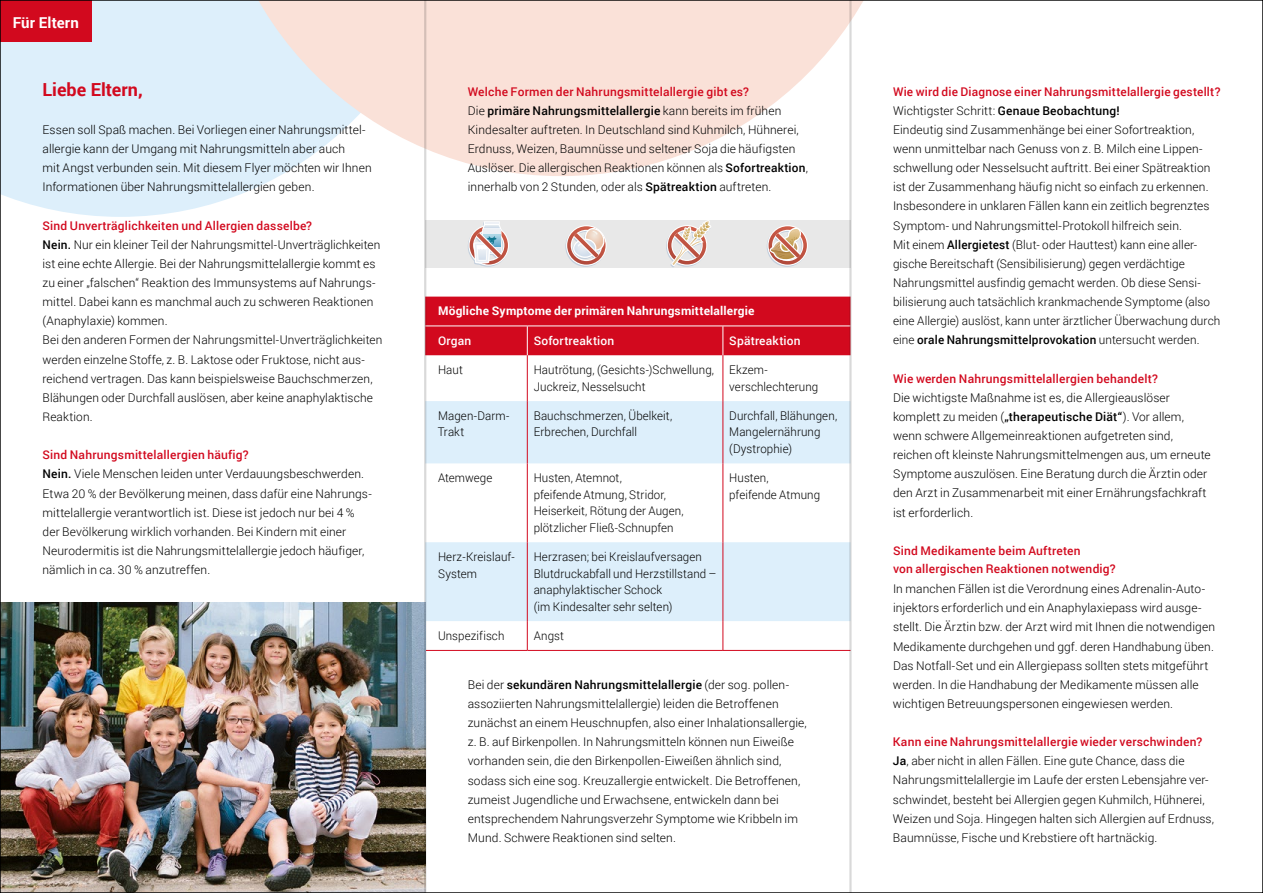
<style>
.page{position:relative;width:1263px;height:893px;background:#fff}
.page>*{position:absolute;margin:0;border:0;box-sizing:border-box;transform-origin:0 0}
.t1{font:700 18px "Roboto";color:#d2091e}
.t2{font:700 15px "Roboto";letter-spacing:.005em;color:#fff}
.t3{font:300 12px/19.2px "Roboto";letter-spacing:.01em;color:#000}
.t4{font:300 12px/16.5px "Roboto";letter-spacing:.01em;color:#000;scale:.96 1}
.t5{font:500 12px/18px "Roboto";letter-spacing:.015em;color:#d2091e}
.t6{font:700 12px "Roboto";letter-spacing:.015em;color:#fff}
.t7{font:500 12px "Roboto";letter-spacing:.015em;color:#fff}
.s1{font-weight:500;color:#d2091e}
.s2{font-weight:500}
</style>
<div class="page">
<div style="left:425px;top:220px;width:425px;height:48px;background:#e8e8e8"></div>
<svg style="left:2px;top:2px;width:277px;height:215px;background:#dfeffa"></svg>
<div style="left:0;top:0;width:92px;height:41px;background:#d2091e"></div>
<svg style="left:213px;top:2px;width:650px;height:174px;fill:#fae1d8"></svg>
<svg style="left:426px;top:401px;width:423px;height:220px;fill:#ddeffb"></svg>
<div style="left:426px;top:297px;width:423px;height:58px;background:#d2091e"></div>
<hr style="left:527px;top:355px;width:1px;height:46px;background:#d2091e">
<hr style="left:722px;top:355px;width:1px;height:46px;background:#d2091e">
<hr style="left:527px;top:401px;width:1px;height:62px;background:#d2091e">
<hr style="left:722px;top:401px;width:1px;height:62px;background:#d2091e">
<hr style="left:527px;top:463px;width:1px;height:79px;background:#d2091e">
<hr style="left:722px;top:463px;width:1px;height:79px;background:#d2091e">
<hr style="left:527px;top:542px;width:1px;height:79px;background:#d2091e">
<hr style="left:722px;top:542px;width:1px;height:79px;background:#d2091e">
<svg style="left:527px;top:621px;width:1px;height:29px"></svg>
<svg style="left:722px;top:621px;width:1px;height:29px"></svg>
<hr style="left:425px;top:326px;width:102px;height:1px;background:#fff">
<hr style="left:527px;top:326px;width:196px;height:1px;background:#fff">
<hr style="left:723px;top:326px;width:127px;height:1px;background:#fff">
<hr style="left:425px;top:650px;width:102px;height:1px;background:#d2091e">
<hr style="left:527px;top:650px;width:196px;height:1px;background:#d2091e">
<hr style="left:723px;top:650px;width:127px;height:1px;background:#d2091e">
<img style="left:2px;top:603px;width:422px;height:288px">
<svg style="left:767px;top:225px;width:41px;height:42px"></svg>
<svg style="left:565px;top:225px;width:42px;height:42px"></svg>
<svg style="left:468px;top:221px;width:41px;height:46px"></svg>
<svg style="left:666px;top:220px;width:45px;height:47px"></svg>
<hr style="left:424px;top:0;width:2px;height:893px;background:#000">
<hr style="left:849px;top:0;width:3px;height:893px;background:#000">
<p class="t2" style="left:13px;top:13px;width:68px">Für Eltern</p>
<h1 class="t1" style="left:43px;top:77px;width:102px">Liebe Eltern,</h1>
<p class="t3" style="left:43px;top:120px;width:331px">Essen soll Spaß machen. Bei Vorliegen einer Nahrungsmittel&shy;allergie kann der Umgang mit Nahrungsmitteln aber auch<br>mit Angst verbunden sein. Mit diesem Flyer möchten wir Ihnen Informationen über Nahrungsmittelallergien geben.</p>
<p class="t3" style="left:43px;top:215px;width:341px"><span class="s1">Sind Unverträglichkeiten und Allergien dasselbe?<br></span><span class="s2">Nein.</span> Nur ein kleiner Teil der Nahrungsmittel-Unverträglichkeiten ist eine echte Allergie. Bei der Nahrungsmittelallergie kommt es zu einer „falschen“ Reaktion des Immunsystems auf Nahrungs&shy;mittel. Dabei kann es manchmal auch zu schweren Reaktionen (Anaphylaxie) kommen.<br>Bei den anderen Formen der Nahrungsmittel-Unverträglichkeiten werden einzelne Stoffe, z. B. Laktose oder Fruktose, nicht aus&shy;reichend vertragen. Das kann beispielsweise Bauchschmerzen, Blähungen oder Durchfall auslösen, aber keine anaphylaktische Reaktion.</p>
<p class="t3" style="left:43px;top:445px;width:331px"><span class="s1">Sind Nahrungsmittelallergien häufig?<br></span><span class="s2">Nein.</span> Viele Menschen leiden unter Verdauungsbeschwerden.<br>Etwa 20 % der Bevölkerung meinen, dass dafür eine Nahrungs&shy;mittelallergie verantwortlich ist. Diese ist jedoch nur bei 4 % der Bevölkerung wirklich vorhanden. Bei Kindern mit einer Neurodermitis ist die Nahrungsmittelallergie jedoch häufiger, nämlich in ca. 30 % anzutreffen.</p>
<p class="t3" style="left:468px;top:81px;width:342px"><span class="s1">Welche Formen der Nahrungsmittelallergie gibt es?<br></span>Die <span class="s2">primäre Nahrungsmittelallergie</span> kann bereits im frühen Kindesalter auftreten. In Deutschland sind Kuhmilch, Hühnerei, Erdnuss, Weizen, Baumnüsse und seltener Soja die häufigsten Auslöser. Die allergischen Reaktionen können als <span class="s2">Sofortreaktion</span>, innerhalb von 2 Stunden, oder als <span class="s2">Spätreaktion</span> auftreten.</p>
<p class="t3" style="left:893px;top:81px;width:329px"><span class="s1">Wie wird die Diagnose einer Nahrungsmittelallergie gestellt?<br></span>Wichtigster Schritt: <span class="s2">Genaue Beobachtung!<br></span>Eindeutig sind Zusammenhänge bei einer Sofortreaktion, wenn unmittelbar nach Genuss von z. B. Milch eine Lippen&shy;schwellung oder Nesselsucht auftritt. Bei einer Spätreaktion ist der Zusammenhang häufig nicht so einfach zu erkennen.<br>Insbesondere in unklaren Fällen kann ein zeitlich begrenztes Symptom- und Nahrungsmittel-Protokoll hilfreich sein.<br>Mit einem <span class="s2">Allergietest</span> (Blut- oder Hauttest) kann eine aller&shy;gische Bereitschaft (Sensibilisierung) gegen verdächtige Nahrungsmittel ausfindig gemacht werden. Ob diese Sensi&shy;bilisierung auch tatsächlich krankmachende Symptome (also eine Allergie) auslöst, kann unter ärztlicher Überwachung durch eine <span class="s2">orale Nahrungsmittelprovokation</span> untersucht werden.</p>
<p class="t5" style="left:893px;top:369px;width:267px">Wie werden Nahrungsmittelallergien behandelt?</p>
<p class="t3" style="left:893px;top:388px;width:319px">Die wichtigste Maßnahme ist es, die Allergieauslöser komplett zu meiden (<span class="s2">„therapeutische Diät“</span>). Vor allem, wenn schwere Allgemeinreaktionen aufgetreten sind, reichen oft kleinste Nahrungsmittelmengen aus, um erneute Symptome auszulösen. Eine Beratung durch die Ärztin oder den Arzt in Zusammenarbeit mit einer Ernährungsfachkraft ist erforderlich.</p>
<p class="t5" style="left:893px;top:541px;width:224px">Sind Medikamente beim Auftreten<br>von allergischen Reaktionen notwendig?</p>
<p class="t3" style="left:893px;top:579px;width:324px">In manchen Fällen ist die Verordnung eines Adrenalin-Auto&shy;injektors erforderlich und ein Anaphylaxiepass wird ausge&shy;stellt. Die Ärztin bzw. der Arzt wird mit Ihnen die notwendigen Medikamente durchgehen und ggf. deren Handhabung üben.<br>Das Notfall-Set und ein Allergiepass sollten stets mitgeführt werden. In die Handhabung der Medikamente müssen alle wichtigen Betreuungspersonen eingewiesen werden.</p>
<p class="t3" style="left:893px;top:732px;width:323px"><span class="s1">Kann eine Nahrungsmittelallergie wieder verschwinden?<br></span><span class="s2">Ja</span>, aber nicht in allen Fällen. Eine gute Chance, dass die Nahrungsmittelallergie im Laufe der ersten Lebensjahre ver&shy;schwindet, besteht bei Allergien gegen Kuhmilch, Hühnerei, Weizen und Soja. Hingegen halten sich Allergien auf Erdnuss, Baumnüsse, Fische und Krebstiere oft hartnäckig.</p>
<p class="t6" style="left:438px;top:303px;width:318px">Mögliche Symptome der primären Nahrungsmittelallergie</p>
<p class="t7" style="left:438px;top:332px;width:35px">Organ</p>
<p class="t7" style="left:534px;top:332px;width:82px">Sofortreaktion</p>
<p class="t7" style="left:729px;top:332px;width:73px">Spätreaktion</p>
<p class="t4" style="left:438px;top:361px;width:27px">Haut</p>
<p class="t4" style="left:534px;top:361px;width:189px">Hautrötung, (Gesichts-)Schwellung,<br>Juckreiz, Nesselsucht</p>
<p class="t4" style="left:729px;top:361px;width:94px">Ekzem&shy;verschlechterung</p>
<p class="t4" style="left:438px;top:407px;width:75px">Magen-Darm-<br>Trakt</p>
<p class="t4" style="left:534px;top:407px;width:146px">Bauchschmerzen, Übelkeit,<br>Erbrechen, Durchfall</p>
<p class="t4" style="left:729px;top:407px;width:114px">Durchfall, Blähungen,<br>Mangelernährung (Dystrophie)</p>
<p class="t4" style="left:438px;top:469px;width:58px">Atemwege</p>
<p class="t4" style="left:534px;top:469px;width:158px">Husten, Atemnot,<br>pfeifende Atmung, Stridor,<br>Heiserkeit, Rötung der Augen, plötzlicher Fließ-Schnupfen</p>
<p class="t4" style="left:729px;top:469px;width:96px">Husten,<br>pfeifende Atmung</p>
<p class="t4" style="left:438px;top:548px;width:81px">Herz-Kreislauf-<br>System</p>
<p class="t4" style="left:534px;top:548px;width:192px">Herzrasen; bei Kreislaufversagen<br>Blutdruckabfall und Herzstillstand – anaphylaktischer Schock<br>(im Kindesalter sehr selten)</p>
<p class="t4" style="left:438px;top:627px;width:71px">Unspezifisch</p>
<p class="t4" style="left:534px;top:627px;width:33px">Angst</p>
<p class="t3" style="left:468px;top:675px;width:341px">Bei der <span class="s2">sekundären Nahrungsmittelallergie</span> (der sog. pollen&shy;assoziierten Nahrungsmittelallergie) leiden die Betroffenen zunächst an einem Heuschnupfen, also einer Inhalationsallergie, z. B. auf Birkenpollen. In Nahrungsmitteln können nun Eiweiße vorhanden sein, die den Birkenpollen-Eiweißen ähnlich sind, sodass sich eine sog. Kreuzallergie entwickelt. Die Betroffenen, zumeist Jugendliche und Erwachsene, entwickeln dann bei entsprechendem Nahrungsverzehr Symptome wie Kribbeln im Mund. Schwere Reaktionen sind selten.</p>
</div>
